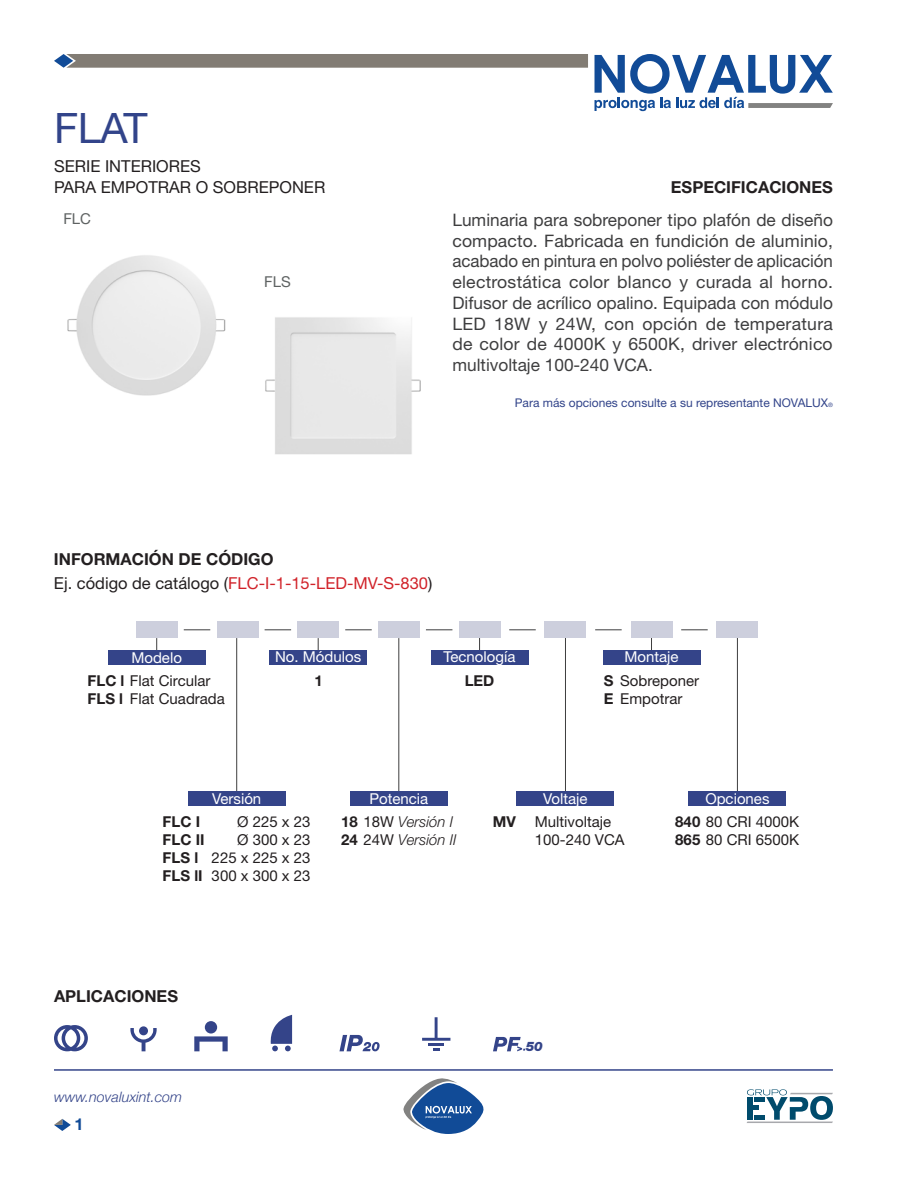
<style>
.page{position:relative;width:918px;height:1188px;background:#fff}
.page>*{position:absolute;margin:0;border:0;box-sizing:border-box;transform-origin:0 0}
.t1{font:42px "Helvetica Neue LT Std";color:#32448a}
.t2{font:17.25px/20.7px "Helvetica Neue LT Std";letter-spacing:.01em;color:#3e3e3f;text-align:justify}
.t3{font:16.5px/23.9px "Helvetica Neue LT Std";color:#d1232a}
.t4{font:16.5px/21.3px "Helvetica Neue LT Std";color:#231f20}
.t5{font:700 16.5px "Helvetica Neue LT Std";color:#231f20}
.t6{font:700 16.5px "Helvetica Neue LT Std";color:#114b97}
.t7{font:15px/18px "Helvetica Neue LT Std";color:#231f20}
.t8{font:15px "Helvetica Neue LT Std";color:#fff}
.t9{font:italic 300 15px/18px "Helvetica Neue LT Std";color:#231f20}
.t10{font:700 15px/18px "Helvetica Neue LT Std";color:#231f20}
.t11{font:15px "Helvetica Neue LT Std";color:#5e6262}
.t12{font:italic 300 14.4px "Helvetica Neue";color:#344489}
.t13{font:italic 900 13.05px "Helvetica Neue LT Std";color:#344489}
.t14{font:12px "Helvetica Neue LT Std";color:#32448a}
.s1{font-size:6px}
.s2{font-weight:700;color:#231f20}
.s3{color:#231f20}
.s4{font-weight:700}
.s5{font-weight:700;font-style:normal}
.s6{font-weight:400;font-style:normal}
</style>
<div class="page">
<hr style="left:54px;top:1069px;width:779px;height:2px;background:#344489">
<svg style="left:747px;top:1089px;width:86px;height:34px"></svg>
<svg style="left:54px;top:1119px;width:17px;height:12px"></svg>
<svg style="left:403px;top:1078px;width:81px;height:56px"></svg>
<svg style="left:595px;top:54px;width:238px;height:57px"></svg>
<svg style="left:54px;top:54px;width:534px;height:14px;background:#847f79"></svg>
<hr style="left:236px;top:638px;width:1px;height:158px;background:#3e3e3f">
<svg style="left:156px;top:638px;width:1px;height:13px"></svg>
<svg style="left:318px;top:638px;width:1px;height:13px"></svg>
<svg style="left:479px;top:638px;width:1px;height:13px"></svg>
<svg style="left:651px;top:638px;width:1px;height:13px"></svg>
<hr style="left:399px;top:638px;width:1px;height:158px;background:#3e3e3f">
<hr style="left:565px;top:638px;width:1px;height:157px;background:#3e3e3f">
<hr style="left:737px;top:638px;width:1px;height:157px;background:#3e3e3f">
<div style="left:188px;top:791px;width:98px;height:15px;background:#344489"></div>
<div style="left:108px;top:651px;width:98px;height:14px;background:#344489"></div>
<div style="left:269px;top:651px;width:98px;height:14px;background:#344489"></div>
<div style="left:431px;top:651px;width:97px;height:14px;background:#344489"></div>
<div style="left:603px;top:651px;width:97px;height:14px;background:#344489"></div>
<div style="left:350px;top:791px;width:98px;height:15px;background:#344489"></div>
<div style="left:517px;top:791px;width:97px;height:15px;background:#344489"></div>
<div style="left:689px;top:791px;width:97px;height:15px;background:#344489"></div>
<div style="left:298px;top:622px;width:41px;height:16px;background:#cdcfdd"></div>
<div style="left:378px;top:622px;width:41px;height:16px;background:#cdcfdd"></div>
<div style="left:459px;top:622px;width:41px;height:16px;background:#cdcfdd"></div>
<div style="left:545px;top:622px;width:41px;height:16px;background:#cdcfdd"></div>
<div style="left:631px;top:622px;width:41px;height:16px;background:#cdcfdd"></div>
<div style="left:717px;top:622px;width:41px;height:16px;background:#cdcfdd"></div>
<div style="left:217px;top:622px;width:41px;height:16px;background:#cdcfdd"></div>
<div style="left:136px;top:622px;width:41px;height:16px;background:#cdcfdd"></div>
<svg style="left:433px;top:1048px;width:7px;height:3px"></svg>
<svg style="left:422px;top:1017px;width:28px;height:24px"></svg>
<hr style="left:429px;top:1043px;width:15px;height:3px;background:#344489">
<svg style="left:54px;top:1025px;width:34px;height:26px"></svg>
<svg style="left:130px;top:1028px;width:27px;height:23px"></svg>
<div style="left:139px;top:1026px;width:9px;height:9px;background:#344489;border-radius:50%"></div>
<div style="left:205px;top:1021px;width:12px;height:13px;background:#344489;border-radius:50%"></div>
<svg style="left:194px;top:1036px;width:34px;height:15px"></svg>
<svg style="left:270px;top:1015px;width:22px;height:36px"></svg>
<svg style="left:339px;top:1035px;width:41px;height:16px"></svg>
<img style="left:67px;top:255px;width:159px;height:141px">
<img style="left:265px;top:317px;width:156px;height:138px">
<svg style="left:493px;top:1037px;width:32px;height:14px"></svg>
<svg style="left:426px;top:630px;width:26px;height:1px"></svg>
<svg style="left:345px;top:630px;width:27px;height:1px"></svg>
<svg style="left:265px;top:630px;width:26px;height:1px"></svg>
<svg style="left:184px;top:630px;width:26px;height:1px"></svg>
<svg style="left:509px;top:630px;width:27px;height:1px"></svg>
<svg style="left:595px;top:630px;width:27px;height:1px"></svg>
<svg style="left:681px;top:630px;width:27px;height:1px"></svg>
<h1 class="t1" style="left:54px;top:103px;width:95px">FLAT</h1>
<p class="t4" style="left:54px;top:155px;width:273px">SERIE INTERIORES<br>PARA EMPOTRAR O SOBREPONER</p>
<p class="t11" style="left:63px;top:210px;width:29px">FLC</p>
<p class="t11" style="left:264px;top:272px;width:28px">FLS</p>
<p class="t5" style="left:671px;top:177px;width:163px">ESPECIFICACIONES</p>
<p class="t2" style="left:452px;top:209px;width:382px">Luminaria para sobreponer tipo plafón de diseño compacto. Fabricada en fundición de aluminio, acabado en pintura en polvo poliéster de aplicación electrostática color blanco y curada al horno.<br>Difusor de acrílico opalino. Equipada con módulo LED 18W y 24W, con opción de temperatura de color de 4000K y 6500K, driver electrónico multivoltaje 100-240 VCA.</p>
<p class="t14" style="left:515px;top:396px;width:320px">Para más opciones consulte a su representante NOVALUX<span class="s1">®</span></p>
<p class="t3" style="left:54px;top:547px;width:380px"><span class="s2">INFORMACIÓN DE CÓDIGO<br></span><span class="s3">Ej. código de catálogo (</span>FLC-I-1-15-LED-MV-S-830<span class="s3">)</span></p>
<p class="t8" style="left:131px;top:649px;width:52px">Modelo</p>
<p class="t8" style="left:275px;top:648px;width:88px">No. Módulos</p>
<p class="t8" style="left:444px;top:648px;width:73px">Tecnología</p>
<p class="t8" style="left:624px;top:648px;width:56px">Montaje</p>
<p class="t7" style="left:88px;top:672px;width:124px"><span class="s4">FLC l</span> Flat Circular<br><span class="s4">FLS l</span></p>
<p class="t7" style="left:130px;top:690px;width:97px">Flat Cuadrada</p>
<p class="t10" style="left:314px;top:671px;width:10px">1</p>
<p class="t10" style="left:465px;top:671px;width:31px">LED</p>
<p class="t7" style="left:604px;top:672px;width:97px"><span class="s4">S</span> Sobreponer<br><span class="s4">E</span> Empotrar</p>
<p class="t10" style="left:163px;top:812px;width:43px">FLC I<br>FLC II<br>FLS l<br>FLS lI</p>
<p class="t8" style="left:212px;top:789px;width:51px">Versión</p>
<p class="t8" style="left:369px;top:789px;width:60px">Potencia</p>
<p class="t8" style="left:543px;top:789px;width:46px">Voltaje</p>
<p class="t8" style="left:705px;top:789px;width:66px">Opciones</p>
<p class="t7" style="left:212px;top:812px;width:100px;text-align:right">Ø 225 x 23<br>Ø 300 x 23<br>225 x 225 x 23<br>300 x 300 x 23</p>
<p class="t9" style="left:341px;top:812px;width:117px"><span class="s5">18</span> <span class="s6">18W</span> Versión I<br><span class="s5">24</span> <span class="s6">24W</span> Versión II</p>
<p class="t10" style="left:493px;top:812px;width:25px">MV</p>
<p class="t7" style="left:675px;top:812px;width:125px"><span class="s4">840</span> 80 CRI 4000K<br><span class="s4">865</span> 80 CRI 6500K</p>
<p class="t7" style="left:535px;top:812px;width:91px">Multivoltaje<br>100-240 VCA</p>
<p class="t5" style="left:54px;top:985px;width:126px">APLICACIONES</p>
<p class="t12" style="left:54px;top:1088px;width:130px">www.novaluxint.com</p>
<p class="t6" style="left:75px;top:1114px;width:11px">1</p>
<p class="t13" style="left:526px;top:1038px;width:19px">50</p>
</div>
